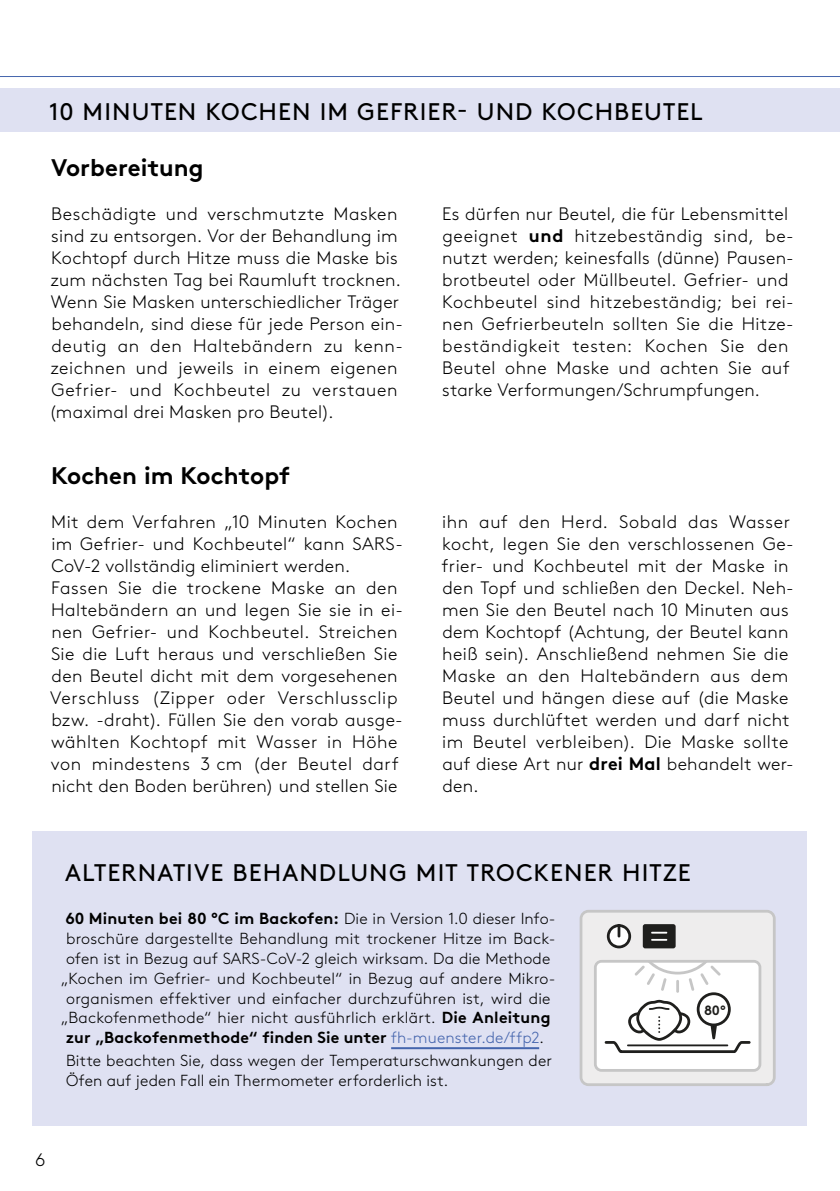
<style>
.page{position:relative;width:840px;height:1191px;background:#fff}
.page>*{position:absolute;margin:0;border:0;box-sizing:border-box;transform-origin:0 0}
.t1{font:24px "Brown Pro";letter-spacing:.045em;color:#000}
.t2{font:700 24px "Brown Pro";color:#000}
.t3{font:300 18px/22px "Brown Pro";letter-spacing:.025em;color:#000}
.t4{font:300 16px/19.8px "Brown Pro";letter-spacing:.015em;color:#000;text-align:center}
.t5{font:700 13.4px "Brown Pro";color:#1f1f1d}
.s1{font-weight:700}
.s2{color:#4565ad}
</style>
<div class="page">
<hr style="left:0;top:76px;width:839px;height:1px;background:#4565ad">
<div style="left:0;top:88px;width:839px;height:43px;background:#dfe1f2"></div>
<div style="left:33px;top:831px;width:773px;height:294px;background:#dfe1f2"></div>
<hr style="left:391px;top:1047px;width:148px;height:2px;background:#4565ad">
<svg style="left:579px;top:910px;width:196px;height:176px"></svg>
<h1 class="t1" style="left:49px;top:94px;width:654px">10 MINUTEN KOCHEN IM GEFRIER- UND KOCHBEUTEL</h1>
<h1 class="t2" style="left:51px;top:148px;width:154px">Vorbereitung</h1>
<p class="t3" style="left:49px;top:201px;width:355px">Beschädigte und verschmutzte Masken sind zu entsorgen. Vor der Behandlung im Kochtopf durch Hitze muss die Maske bis zum nächsten Tag bei Raumluft trocknen.<br>Wenn Sie Masken unterschiedlicher Träger behandeln, sind diese für jede Person ein&shy;deutig an den Haltebändern zu kenn&shy;zeichnen und jeweils in einem eigenen Gefrier- und Kochbeutel zu verstauen (maximal drei Masken pro Beutel).</p>
<p class="t3" style="left:442px;top:201px;width:353px">Es dürfen nur Beutel, die für Lebensmittel geeignet <span class="s1">und</span> hitzebeständig sind, be&shy;nutzt werden; keinesfalls (dünne) Pausen&shy;brotbeutel oder Müllbeutel. Gefrier- und Kochbeutel sind hitzebeständig; bei rei&shy;nen Gefrierbeuteln sollten Sie die Hitze&shy;beständigkeit testen: Kochen Sie den Beutel ohne Maske und achten Sie auf starke Verformungen/Schrumpfungen.</p>
<h1 class="t2" style="left:51px;top:456px;width:240px">Kochen im Kochtopf</h1>
<p class="t3" style="left:50px;top:509px;width:354px">Mit dem Verfahren „10 Minuten Kochen im Gefrier- und Kochbeutel“ kann SARS-CoV-2 vollständig eliminiert werden.<br>Fassen Sie die trockene Maske an den Haltebändern an und legen Sie sie in ei&shy;nen Gefrier- und Kochbeutel. Streichen Sie die Luft heraus und verschließen Sie den Beutel dicht mit dem vorgesehenen Verschluss (Zipper oder Verschlussclip bzw. -draht). Füllen Sie den vorab ausge&shy;wählten Kochtopf mit Wasser in Höhe von mindestens 3 cm (der Beutel darf nicht den Boden berühren) und stellen Sie</p>
<p class="t3" style="left:441px;top:509px;width:353px">ihn auf den Herd. Sobald das Wasser kocht, legen Sie den verschlossenen Ge&shy;frier- und Kochbeutel mit der Maske in den Topf und schließen den Deckel. Neh&shy;men Sie den Beutel nach 10 Minuten aus dem Kochtopf (Achtung, der Beutel kann heiß sein). Anschließend nehmen Sie die Maske an den Haltebändern aus dem Beutel und hängen diese auf (die Maske muss durchlüftet werden und darf nicht im Beutel verbleiben). Die Maske sollte auf diese Art nur <span class="s1">drei Mal</span> behandelt wer&shy;den.</p>
<h1 class="t1" style="left:65px;top:854px;width:627px">ALTERNATIVE BEHANDLUNG MIT TROCKENER HITZE</h1>
<p class="t4" style="left:61px;top:907px;width:496px"><span class="s1">60 Minuten bei 80 °C im Backofen:</span> Die in Version 1.0 dieser Info&shy;broschüre dargestellte Behandlung mit trockener Hitze im Back&shy;ofen ist in Bezug auf SARS-CoV-2 gleich wirksam. Da die Methode „Kochen im Gefrier- und Kochbeutel“ in Bezug auf andere Mikro&shy;organismen effektiver und einfacher durchzuführen ist, wird die „Backofenmethode“ hier nicht ausführlich erklärt. <span class="s1">Die Anleitung zur „Backofenmethode“ finden Sie unter</span> <span class="s2">fh-muenster.de/ffp2</span>.</p>
<p class="t4" style="left:66px;top:1049px;width:487px;text-align:left">Bitte beachten Sie, dass wegen der Temperaturschwankungen der<br>Öfen auf jeden Fall ein Thermometer erforderlich ist.</p>
<p class="t5" style="left:703px;top:999px;width:23px">80°</p>
<p class="t3" style="left:35px;top:1147px;width:12px">6</p>
</div>
